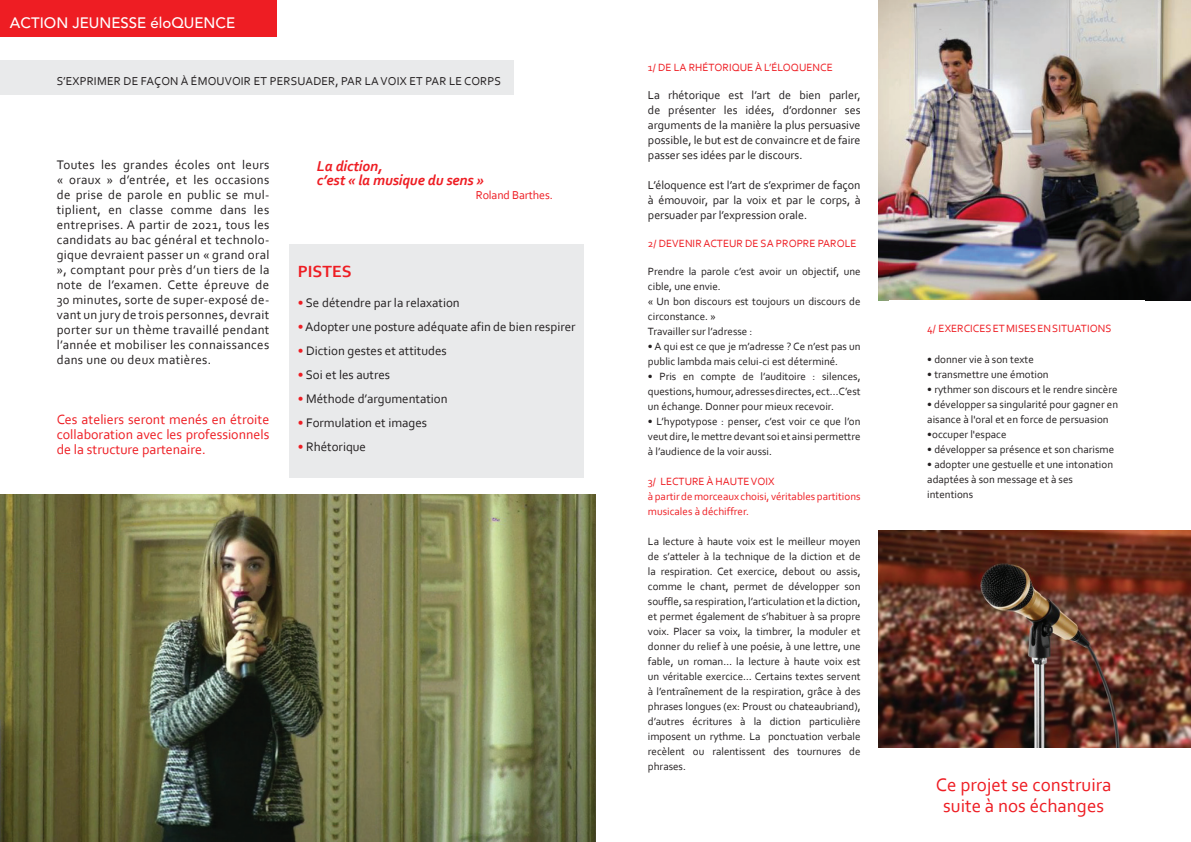
<style>
.page{position:relative;width:1191px;height:842px;background:#fff}
.page>*{position:absolute;margin:0;border:0;box-sizing:border-box;transform-origin:0 0}
.t1{font:19px/21px "Corbel";color:#ee1d23;text-align:center}
.t2{font:700 17px "Corbel";color:#ee1d23}
.t3{font:italic 700 15px/14px "Corbel";letter-spacing:-.01em;color:#ee1d23}
.t4{font:500 15px "Avenir LT Std";color:#fff}
.t5{font:14px/15px "Corbel";color:#ee1d23;text-align:justify}
.t6{font:13px/15px "Corbel";color:#231f20;text-align:justify}
.t7{font:12px/15px "Corbel";color:#231f20;text-align:justify}
.t8{font:12px "Corbel";letter-spacing:-.01em;color:#ee1d23}
.t9{font:11px/15px "Corbel";color:#231f20}
.t10{font:11px/15px "Corbel";color:#ee1d23}
.s1{color:#ee1d23}
</style>
<div class="page">
<div style="left:0;top:0;width:276px;height:37px;background:#ee1d23"></div>
<img style="left:0;top:495px;width:595px;height:347px">
<div style="left:0;top:60px;width:513px;height:35px;background:#e9eaeb"></div>
<div style="left:289px;top:244px;width:295px;height:234px;background:#e9eaeb"></div>
<img style="left:878px;top:0;width:313px;height:300px">
<img style="left:878px;top:530px;width:313px;height:217px">
<h3 class="t4" style="left:10px;top:14px;width:227px">ACTION JEUNESSE éloQUENCE</h3>
<p class="t7" style="left:57px;top:74px;width:446px">S’EXPRIMER DE FAÇON À ÉMOUVOIR ET PERSUADER, PAR LA VOIX ET PAR LE CORPS</p>
<p class="t6" style="left:57px;top:157px;width:214px">Toutes les grandes écoles ont leurs « oraux » d’entrée, et les occasions de prise de parole en public se mul&shy;tiplient, en classe comme dans les entreprises. A partir de 2021, tous les candidats au bac général et technolo&shy;gique devraient passer un « grand oral », comptant pour près d’un tiers de la note de l’examen. Cette épreuve de 30 minutes, sorte de super-exposé de&shy;vant un jury de trois personnes, devrait porter sur un thème travaillé pendant l’année et mobiliser les connaissances dans une ou deux matières.</p>
<p class="t5" style="left:57px;top:412px;width:214px">Ces ateliers seront menés en étroite collaboration avec les professionnels de la structure partenaire.</p>
<h3 class="t3" style="left:317px;top:158px;width:169px">La diction,<br>c’est « la musique du sens »</h3>
<p class="t8" style="left:476px;top:187px;width:78px">Roland Barthes.</p>
<h2 class="t2" style="left:298px;top:261px;width:55px">PISTES</h2>
<p class="t6" style="left:298px;top:295px;width:163px"><span class="s1">•</span> Se détendre par la relaxation</p>
<p class="t6" style="left:298px;top:319px;width:279px"><span class="s1">•</span> Adopter une posture adéquate afin de bien respirer</p>
<p class="t6" style="left:298px;top:343px;width:151px"><span class="s1">•</span> Diction gestes et attitudes</p>
<p class="t6" style="left:298px;top:367px;width:94px"><span class="s1">•</span> Soi et les autres</p>
<p class="t6" style="left:298px;top:391px;width:151px"><span class="s1">•</span> Méthode d’argumentation</p>
<p class="t6" style="left:298px;top:415px;width:131px"><span class="s1">•</span> Formulation et images</p>
<p class="t6" style="left:298px;top:439px;width:70px"><span class="s1">•</span> Rhétorique</p>
<p class="t10" style="left:648px;top:60px;width:186px">1/ DE LA RHÉTORIQUE À L’ÉLOQUENCE</p>
<p class="t7" style="left:648px;top:87px;width:214px">La rhétorique est l’art de bien parler, de présenter les idées, d’ordonner ses arguments de la manière la plus persuasive possible, le but est de convaincre et de faire passer ses idées par le discours.</p>
<p class="t7" style="left:648px;top:177px;width:214px">L’éloquence est l’art de s’exprimer de façon à émouvoir, par la voix et par le corps, à persuader par l’expression orale.</p>
<p class="t10" style="left:648px;top:236px;width:210px">2/ DEVENIR ACTEUR DE SA PROPRE PAROLE</p>
<p class="t9" style="left:648px;top:264px;width:214px">Prendre la parole c’est avoir un objectif, une cible, une envie.<br>« Un bon discours est toujours un discours de circonstance. »<br>Travailler sur l’adresse :</p>
<p class="t9" style="left:648px;top:339px;width:214px">• A qui est ce que je m’adresse ? Ce n’est pas un public lambda mais celui-ci est déterminé.</p>
<p class="t9" style="left:648px;top:369px;width:214px;text-align:justify">• Pris en compte de l’auditoire : silences, questions, humour, adresses directes, ect...C’est un échange. Donner pour mieux recevoir.</p>
<p class="t9" style="left:648px;top:414px;width:214px;text-align:justify">• L’hypotypose : penser, c’est voir ce que l’on veut dire, le mettre devant soi et ainsi permettre à l’audience de la voir aussi.</p>
<p class="t10" style="left:648px;top:474px;width:214px">3/ LECTURE À HAUTE VOIX<br>à partir de morceaux choisi, véritables partitions musicales à déchiffrer.</p>
<p class="t9" style="left:648px;top:534px;width:214px;text-align:justify">La lecture à haute voix est le meilleur moyen de s’atteler à la technique de la diction et de la respiration. Cet exercice, debout ou assis, comme le chant, permet de développer son souffle, sa respiration, l’articulation et la diction, et permet également de s’habituer à sa propre voix. Placer sa voix, la timbrer, la moduler et donner du relief à une poésie, à une lettre, une fable, un roman… la lecture à haute voix est un véritable exercice… Certains textes servent à l’entraînement de la respiration, grâce à des phrases longues (ex: Proust ou chateaubriand), d’autres écritures à la diction particulière imposent un rythme. La ponctuation verbale recèlent ou ralentissent des tournures de phrases.</p>
<p class="t10" style="left:927px;top:320px;width:186px">4/ EXERCICES ET MISES EN SITUATIONS</p>
<p class="t9" style="left:927px;top:351px;width:108px">• donner vie à son texte</p>
<p class="t9" style="left:927px;top:366px;width:123px">• transmettre une émotion</p>
<p class="t9" style="left:927px;top:381px;width:192px">• rythmer son discours et le rendre sincère</p>
<p class="t9" style="left:927px;top:396px;width:192px">• développer sa singularité pour gagner en aisance à l'oral et en force de persuasion</p>
<p class="t9" style="left:927px;top:426px;width:81px">•occuper l'espace</p>
<p class="t9" style="left:927px;top:441px;width:188px">• développer sa présence et son charisme</p>
<p class="t9" style="left:927px;top:456px;width:187px">• adopter une gestuelle et une intonation adaptées à son message et à ses intentions</p>
<h1 class="t1" style="left:936px;top:774px;width:177px">Ce projet se construira suite à nos échanges</h1>
</div>
